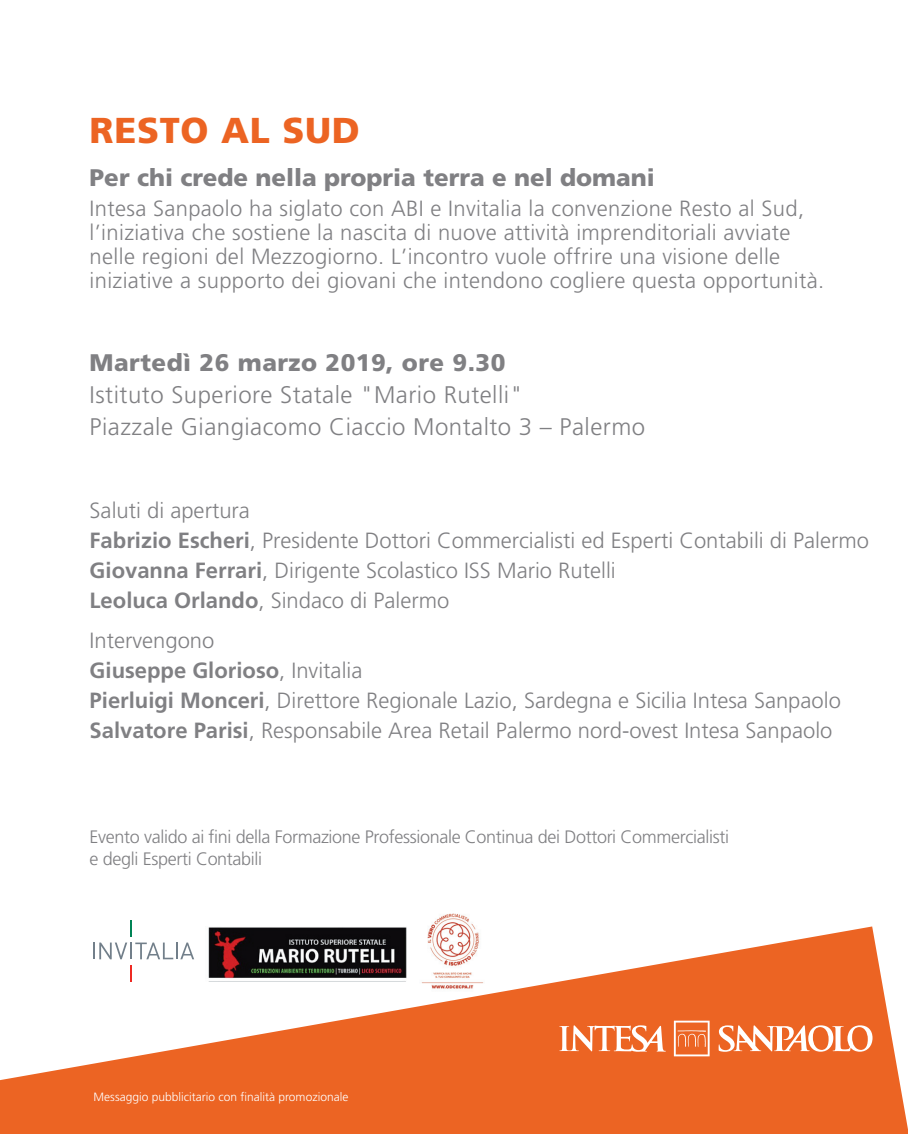
<style>
.page{position:relative;width:908px;height:1134px;background:#fff}
.page>*{position:absolute;margin:0;border:0;box-sizing:border-box;transform-origin:0 0}
.t1{font:900 36px "Frutiger";letter-spacing:.02em;color:#ec6423}
.t2{font:300 24px/32px "Frutiger";letter-spacing:.02em;color:#808083}
.t3{font:900 24px "Frutiger";color:#808083}
.t4{font:900 24px "Frutiger";letter-spacing:.02em;color:#808083}
.t5{font:300 22px/30px "Frutiger";letter-spacing:.015em;color:#808083}
.t6{font:300 18px/21.6px "Frutiger";letter-spacing:-.02em;color:#808083}
.t7{font:300 12px "Frutiger";color:#fff}
.s1{font-weight:700}
</style>
<div class="page">
<img style="left:431px;top:913px;width:43px;height:13px">
<svg style="left:0;top:926px;width:907px;height:208px;fill:#ec6423"></svg>
<svg style="left:718px;top:1025px;width:154px;height:27px"></svg>
<svg style="left:559px;top:1025px;width:106px;height:27px"></svg>
<svg style="left:673px;top:1021px;width:36px;height:35px"></svg>
<svg style="left:130px;top:965px;width:2px;height:17px"></svg>
<svg style="left:93px;top:920px;width:101px;height:39px"></svg>
<img style="left:206px;top:926px;width:212px;height:55px">
<h1 class="t1" style="left:90px;top:108px;width:272px">RESTO AL SUD</h1>
<p class="t3" style="left:90px;top:163px;width:566px">Per chi crede nella propria terra e nel domani</p>
<p class="t5" style="left:90px;top:197px;width:735px;line-height:24px">Intesa Sanpaolo ha siglato con ABI e Invitalia la convenzione Resto al Sud, l’iniziativa che sostiene la nascita di nuove attività imprenditoriali avviate nelle regioni del Mezzogiorno. L’incontro vuole offrire una visione delle iniziative a supporto dei giovani che intendono cogliere questa opportunità.</p>
<p class="t4" style="left:90px;top:348px;width:417px">Martedì 26 marzo 2019, ore 9.30</p>
<p class="t2" style="left:90px;top:379px;width:557px">Istituto Superiore Statale "Mario Rutelli"<br>Piazzale Giangiacomo Ciaccio Montalto 3 – Palermo</p>
<p class="t5" style="left:90px;top:495px;width:780px">Saluti di apertura<br><span class="s1">Fabrizio Escheri</span>, Presidente Dottori Commercialisti ed Esperti Contabili di Palermo <span class="s1">Giovanna Ferrari</span>, Dirigente Scolastico ISS Mario Rutelli<br><span class="s1">Leoluca Orlando</span>, Sindaco di Palermo</p>
<p class="t5" style="left:90px;top:625px;width:752px">Intervengono<br><span class="s1">Giuseppe Glorioso</span>, Invitalia<br><span class="s1">Pierluigi Monceri</span>, Direttore Regionale Lazio, Sardegna e Sicilia Intesa Sanpaolo <span class="s1">Salvatore Parisi</span>, Responsabile Area Retail Palermo nord-ovest Intesa Sanpaolo</p>
<p class="t6" style="left:90px;top:826px;width:640px">Evento valido ai fini della Formazione Professionale Continua dei Dottori Commercialisti e degli Esperti Contabili</p>
<p class="t7" style="left:94px;top:1090px;width:256px">Messaggio pubblicitario con finalità promozionale</p>
</div>
